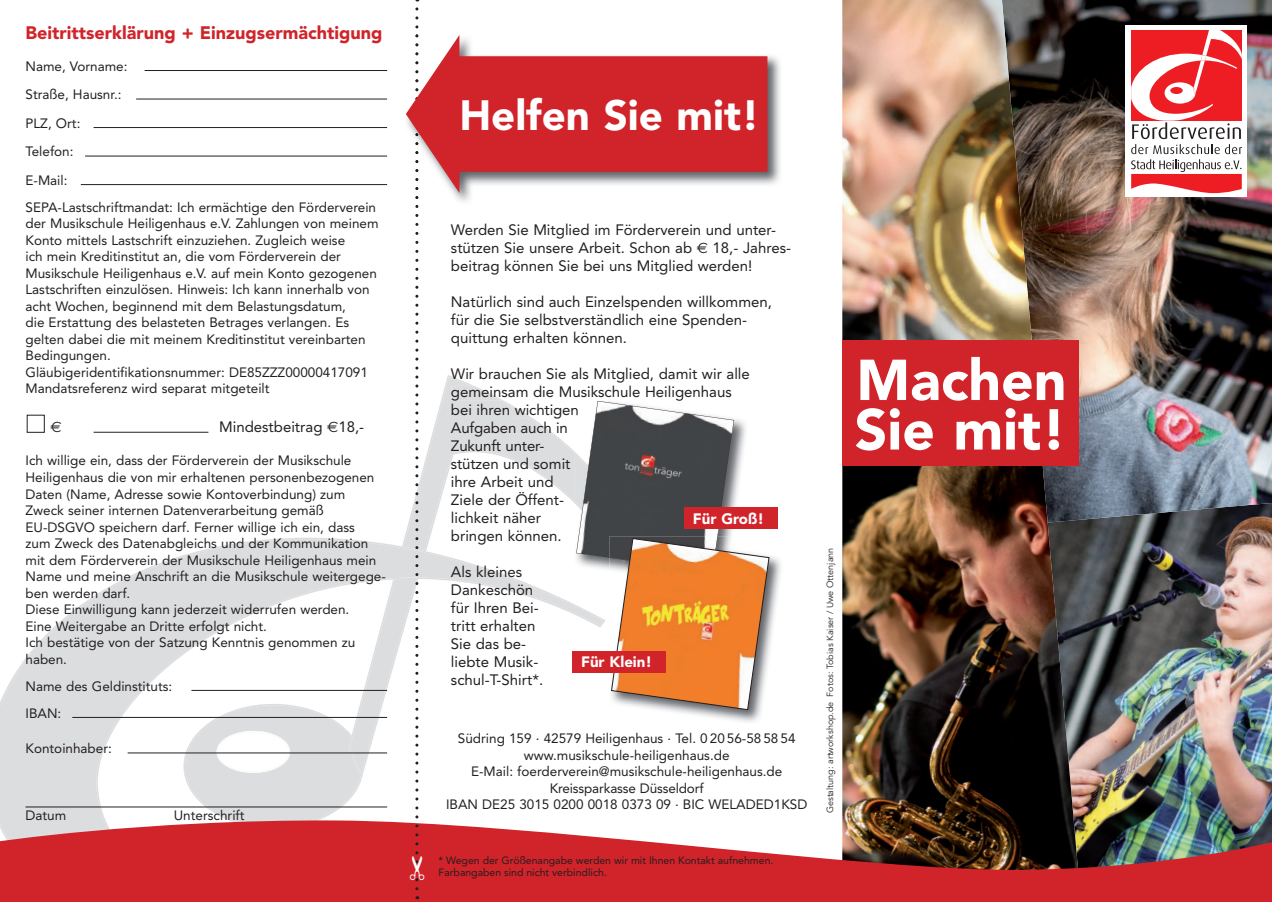
<style>
.page{position:relative;width:1272px;height:902px;background:#fff}
.page>*{position:absolute;margin:0;border:0;box-sizing:border-box;transform-origin:0 0}
.t1{font:900 57px/49.5px "Avenir";color:#fff}
.t2{font:900 42px "Avenir";color:#fff}
.t3{font:900 18px "Avenir";color:#d1232a}
.t4{font:15px/18px "Avenir";color:#231f20}
.t5{font:900 15px "Avenir";color:#fff}
.t6{font:15px "Euro Sans";color:#231f20}
.t7{font:13.5px/16.5px "Avenir";color:#231f20}
.t8{font:10.5px/12px "Avenir";color:#231f20}
.t9{font:9px "Avenir";color:#231f20}
.s1{font-family:"Euro Sans"}
</style>
<div class="page">
<img style="left:1079px;top:522px;width:192px;height:297px">
<img style="left:842px;top:466px;width:237px;height:353px">
<img style="left:1001px;top:0;width:270px;height:522px">
<img style="left:842px;top:0;width:196px;height:340px">
<svg style="left:405px;top:375px;width:169px;height:162px"></svg>
<svg style="left:451px;top:386px;width:53px;height:15px"></svg>
<svg style="left:515px;top:407px;width:18px;height:12px"></svg>
<svg style="left:0;top:537px;width:576px;height:282px"></svg>
<div style="left:1125px;top:26px;width:121px;height:170px;background:#fff"></div>
<svg style="left:1131px;top:30px;width:111px;height:163px"></svg>
<svg style="left:0;top:819px;width:1271px;height:82px;background:#bc4143"></svg>
<hr style="left:145px;top:70px;width:242px;height:1px;background:#231f20">
<hr style="left:136px;top:99px;width:251px;height:1px;background:#231f20">
<hr style="left:94px;top:127px;width:293px;height:1px;background:#231f20">
<hr style="left:85px;top:156px;width:302px;height:1px;background:#231f20">
<hr style="left:81px;top:184px;width:306px;height:1px;background:#231f20">
<hr style="left:94px;top:432px;width:114px;height:1px;background:#231f20">
<hr style="left:191px;top:690px;width:196px;height:1px;background:#231f20">
<hr style="left:72px;top:717px;width:315px;height:1px;background:#231f20">
<hr style="left:128px;top:752px;width:259px;height:1px;background:#231f20">
<hr style="left:26px;top:806px;width:361px;height:1px;background:#231f20">
<img style="left:453px;top:55px;width:327px;height:147px">
<svg style="left:406px;top:35px;width:361px;height:158px;fill:#d1232a"></svg>
<img style="left:574px;top:451px;width:2px;height:53px">
<img style="left:676px;top:399px;width:7px;height:2px">
<div style="left:842px;top:340px;width:237px;height:126px;background:#d1232a"></div>
<div style="left:684px;top:507px;width:94px;height:21px;background:#d1232a"></div>
<img style="left:665px;top:556px;width:116px;height:166px">
<svg style="left:576px;top:401px;width:193px;height:309px"></svg>
<div style="left:572px;top:651px;width:94px;height:21px;background:#d1232a"></div>
<svg style="left:409px;top:0;width:15px;height:890px"></svg>
<h3 class="t3" style="left:26px;top:22px;width:358px">Beitrittserklärung + Einzugsermächtigung</h3>
<p class="t7" style="left:26px;top:52px;width:103px;line-height:28.5px">Name, Vorname:<br>Straße, Hausnr.:<br>PLZ, Ort:<br>Telefon:<br>E-Mail:</p>
<p class="t7" style="left:26px;top:199px;width:354px">SEPA-Lastschriftmandat: Ich ermächtige den Förderverein der Musikschule Heiligenhaus e.V. Zahlungen von meinem Konto mittels Lastschrift einzuziehen. Zugleich weise<br>ich mein Kreditinstitut an, die vom Förderverein der Musikschule Heiligenhaus e.V. auf mein Konto gezogenen Lastschriften einzulösen. Hinweis: Ich kann innerhalb von acht Wochen, beginnend mit dem Belastungsdatum,<br>die Erstattung des belasteten Betrages verlangen. Es gelten dabei die mit meinem Kreditinstitut vereinbarten Bedingungen.<br>Gläubigeridentifikationsnummer: DE85ZZZ00000417091<br>Mandatsreferenz wird separat mitgeteilt</p>
<p class="t6" style="left:51px;top:418px;width:13px">€</p>
<p class="t4" style="left:219px;top:418px;width:147px">Mindestbeitrag <span class="s1">€</span>18,-</p>
<p class="t7" style="left:26px;top:452px;width:362px">Ich willige ein, dass der Förderverein der Musikschule Heiligenhaus die von mir erhaltenen personenbezogenen Daten (Name, Adresse sowie Kontoverbindung) zum Zweck seiner internen Datenverarbeitung gemäß EU-DSGVO speichern darf. Ferner willige ich ein, dass<br>zum Zweck des Datenabgleichs und der Kommunikation mit dem Förderverein der Musikschule Heiligenhaus mein Name und meine Anschrift an die Musikschule weitergege&shy;ben werden darf.<br>Diese Einwilligung kann jederzeit widerrufen werden.<br>Eine Weitergabe an Dritte erfolgt nicht.<br>Ich bestätige von der Satzung Kenntnis genommen zu haben.</p>
<p class="t7" style="left:26px;top:672px;width:148px;line-height:27px">Name des Geldinstituts:<br>IBAN:</p>
<p class="t7" style="left:26px;top:740px;width:88px">Kontoinhaber:</p>
<p class="t7" style="left:26px;top:807px;width:42px">Datum</p>
<p class="t7" style="left:174px;top:807px;width:72px">Unterschrift</p>
<h2 class="t2" style="left:459px;top:90px;width:302px">Helfen Sie mit!</h2>
<p class="t4" style="left:451px;top:221px;width:342px">Werden Sie Mitglied im Förderverein und unter&shy;stüt zen Sie unsere Arbeit. Schon ab <span class="s1">€</span> 18,- Jah res&shy;beitrag können Sie bei uns Mitglied werden!</p>
<p class="t4" style="left:451px;top:293px;width:322px">Natürlich sind auch Einzelspenden willkommen, für die Sie selbstverständlich eine Spen den&shy;quittung erhalten können.</p>
<p class="t4" style="left:451px;top:365px;width:300px">Wir brauchen Sie als Mitglied, damit wir alle ge meinsam die Musikschule Heiligenhaus bei ihren wichtigen<br>Aufgaben auch in<br>Zukunft unter-<br>stützen und somit<br>ihre Arbeit und<br>Ziele der Öffent-<br>lichkeit näher<br>bringen können.</p>
<p class="t4" style="left:451px;top:563px;width:94px">Als kleines<br>Dankeschön für Ihren Bei&shy;tritt erhalten<br>Sie das be&shy;liebte Musik&shy;schul-T-Shirt*.</p>
<p class="t5" style="left:693px;top:509px;width:73px">Für Groß!</p>
<p class="t5" style="left:581px;top:653px;width:73px">Für Klein!</p>
<p class="t7" style="left:446px;top:730px;width:363px;text-align:center">Südring 159 . 42579 Heiligenhaus . Tel. 0 20 56-58 58 54 www.musikschule-heiligenhaus.de<br>E-Mail: foerderverein@musikschule-heiligenhaus.de Kreissparkasse Düsseldorf<br>IBAN DE25 3015 0200 0018 0373 09 . BIC WELADED1KSD</p>
<p class="t8" style="left:438px;top:853px;width:336px">* Wegen der Größenangabe werden wir mit Ihnen Kontakt aufnehmen.<br>Farbangaben sind nicht verbindlich.</p>
<p class="t9" style="left:825px;top:813px;width:267px;rotate:-90deg">Gestaltung: artworkshop.de Fotos: Tobias Kaiser / Uwe Ottenjann</p>
<h1 class="t1" style="left:854px;top:355px;width:213px">Machen<br>Sie mit!</h1>
</div>
